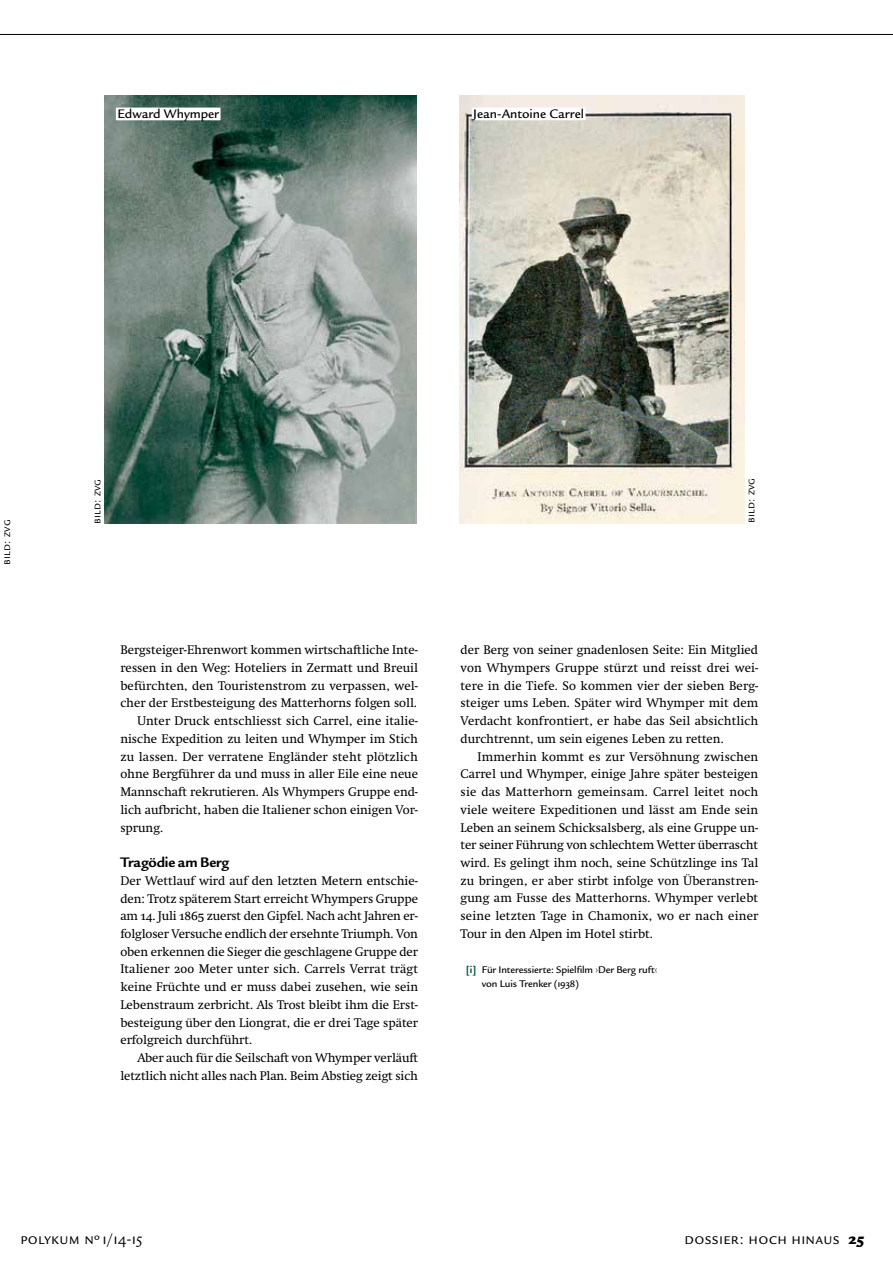
<style>
.page{position:relative;width:893px;height:1263px;background:#fff}
.page>*{position:absolute;margin:0;border:0;box-sizing:border-box;transform-origin:0 0}
.t1{font:16.5px "Legacy Sans ITC Std";letter-spacing:.02em;color:#000}
.t2{font:700 15px "Legacy Sans ITC Std";letter-spacing:-.01em;color:#000}
.t3{font:500 13.5px "Legacy Sans ITC Std";color:#000}
.t4{font:12.75px/17.7px "Swift Neue LT Pro";color:#000;text-align:justify}
.t5{font:12px "Legacy Sans ITC Std";letter-spacing:.02em;color:#000}
.t6{font:500 10.5px/13.5px "Legacy Sans ITC Std";letter-spacing:-.01em;color:#000}
.s1{font-weight:700;color:#005238}
.s2{font-family:"Swift Neue LT Pro";font-weight:400}
.s3{font-weight:900}
</style>
<div class="page">
<img style="left:104px;top:96px;width:313px;height:428px">
<img style="left:459px;top:96px;width:285px;height:428px">
<div style="left:116px;top:108px;width:105px;height:12px;background:#fff"></div>
<div style="left:472px;top:108px;width:114px;height:12px;background:#fff"></div>
<hr style="left:0;top:34px;width:893px;height:1px;background:#000">
<p class="t3" style="left:117px;top:106px;width:103px">Edward Whymper</p>
<p class="t3" style="left:473px;top:106px;width:112px">Jean-Antoine Carrel</p>
<p class="t5" style="left:-1px;top:565px;width:46px;rotate:-90deg">Bild: ZVG</p>
<p class="t5" style="left:90px;top:524px;width:46px;rotate:-90deg">Bild: ZVG</p>
<p class="t5" style="left:744px;top:523px;width:46px;rotate:-90deg">Bild: ZVG</p>
<p class="t4" style="left:120px;top:641px;width:299px">Bergsteiger-Ehrenwort kommen wirtschaftliche Inte-</p>
<p class="t4" style="left:120px;top:659px;width:299px">ressen in den Weg: Hoteliers in Zermatt und Breuil</p>
<p class="t4" style="left:120px;top:676px;width:299px">befürchten, den Touristenstrom zu verpassen, wel-</p>
<p class="t4" style="left:120px;top:694px;width:298px">cher der Erstbesteigung des Matterhorns folgen soll.</p>
<p class="t4" style="left:137px;top:712px;width:282px">Unter Druck entschliesst sich Carrel, eine italie-</p>
<p class="t4" style="left:120px;top:730px;width:299px">nische Expedition zu leiten und Whymper im Stich</p>
<p class="t4" style="left:120px;top:747px;width:299px">zu lassen. Der verratene Engländer steht plötzlich</p>
<p class="t4" style="left:120px;top:765px;width:299px">ohne Bergführer da und muss in aller Eile eine neue</p>
<p class="t4" style="left:120px;top:783px;width:299px">Mannschaft rekrutieren. Als Whympers Gruppe end-</p>
<p class="t4" style="left:120px;top:800px;width:299px">lich aufbricht, haben die Italiener schon einigen Vor-</p>
<p class="t4" style="left:120px;top:818px;width:44px">sprung.</p>
<p class="t2" style="left:120px;top:854px;width:111px">Tragödie am Berg</p>
<p class="t4" style="left:120px;top:871px;width:299px">Der Wettlauf wird auf den letzten Metern entschie&shy;den: Trotz späterem Start erreicht Whympers Gruppe am 14. Juli 1865 zuerst den Gipfel. Nach acht Jahren er&shy;folgloser Versuche endlich der ersehnte Triumph. Von oben erkennen die Sieger die geschlagene Gruppe der Italiener 200 Meter unter sich. Carrels Verrat trägt keine Früchte und er muss dabei zusehen, wie sein Lebenstraum zerbricht. Als Trost bleibt ihm die Erst&shy;besteigung über den Liongrat, die er drei Tage später erfolgreich durchführt.</p>
<p class="t4" style="left:120px;top:1049px;width:299px;text-align:right">Aber auch für die Seilschaft von Whymper verläuft letztlich nicht alles nach Plan. Beim Abstieg zeigt sich</p>
<p class="t4" style="left:461px;top:641px;width:299px">der Berg von seiner gnadenlosen Seite: Ein Mitglied von Whympers Gruppe stürzt und reisst drei wei&shy;tere in die Tiefe. So kommen vier der sieben Berg&shy;steiger ums Leben. Später wird Whymper mit dem Verdacht konfrontiert, er habe das Seil absichtlich durchtrennt, um sein eigenes Leben zu retten.</p>
<p class="t4" style="left:461px;top:747px;width:299px;text-indent:17px">Immerhin kommt es zur Versöhnung zwischen Carrel und Whymper, einige Jahre später besteigen sie das Matterhorn gemeinsam. Carrel leitet noch viele weitere Expeditionen und lässt am Ende sein Leben an seinem Schicksalsberg, als eine Gruppe un&shy;ter seiner Führung von schlechtem Wetter überrascht wird. Es gelingt ihm noch, seine Schützlinge ins Tal zu bringen, er aber stirbt infolge von Überanstren&shy;gung am Fusse des Matterhorns. Whymper verlebt seine letzten Tage in Chamonix, wo er nach einer Tour in den Alpen im Hotel stirbt.</p>
<p class="t6" style="left:482px;top:963px;width:177px;text-indent:-16px"><span class="s1">[i]</span> Für Interessierte: Spielfilm <span class="s2">›</span>Der Berg ruft<span class="s2">‹ </span>von Luis Trenker (1938)</p>
<p class="t1" style="left:20px;top:1229px;width:124px">polykum Nº1/14-15</p>
<p class="t1" style="left:685px;top:1229px;width:10px">Doss</p>
<p class="t1" style="left:719px;top:1229px;width:147px">ier: HochDossh inauiers <span class="s3">25</span></p>
</div>
